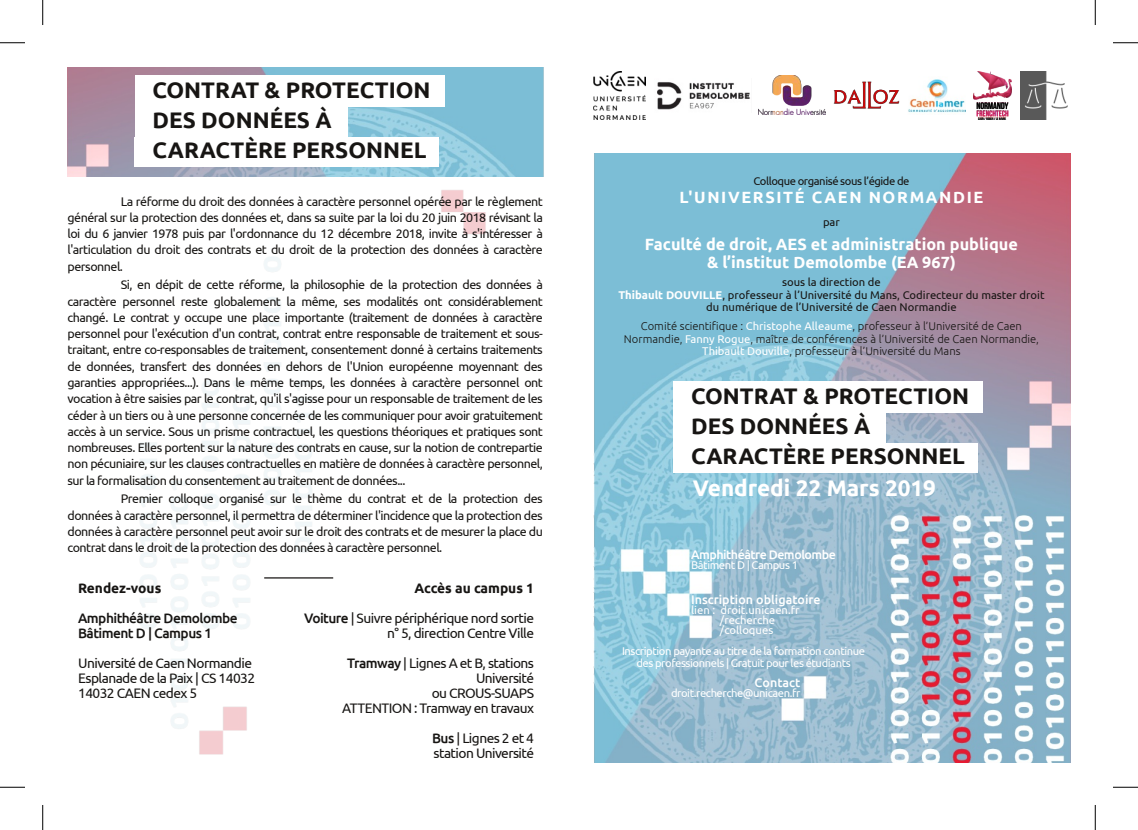
<style>
.page{position:relative;width:1138px;height:830px;background:#fff}
.page>*{position:absolute;margin:0;border:0;box-sizing:border-box;transform-origin:0 0}
.t1{font:700 22.5px/30px "Ubuntu";color:#171513}
.t2{font:700 22.5px "Ubuntu";color:#fff}
.t3{font:700 16.25px/17.5px "Ubuntu";letter-spacing:.005em;color:#fff;text-align:center}
.t4{font:700 16.25px "Ubuntu";letter-spacing:.1em;color:#fff}
.t5{font:13.75px/15px "Ubuntu";letter-spacing:-.04em;color:#171513;text-align:right}
.t6{font:500 13.75px/15px "Ubuntu";letter-spacing:-.04em;color:#171513}
.t7{font:700 13.75px "Ubuntu";color:#171513}
.t8{font:12.5px/16.2px "Ubuntu";letter-spacing:-.04em;color:#171513;text-align:justify}
.t9{font:500 12.5px "Ubuntu";letter-spacing:-.005em;color:#fff}
.t10{font:500 12.5px "Ubuntu";letter-spacing:-.04em;color:#fff}
.t11{font:300 11.25px/12.5px "Ubuntu";color:#171513;text-align:center}
.t12{font:11.25px/12.5px "Ubuntu";color:#171513;text-align:center}
.t13{font:11.25px/11.2px "Ubuntu";letter-spacing:-.035em;color:#fff;text-align:center}
.t14{font:11.25px/10px "Ubuntu";color:#fff;text-align:center}
.t15{font:11.25px "Ubuntu";letter-spacing:-.04em;color:#171513}
.s1{font-weight:700}
.s2{font-weight:500}
.s3{font-weight:700;color:#fff}
.s4{font-weight:400;color:#fff}
</style>
<div class="page">
<img style="left:68px;top:176px;width:476px;height:382px">
<img style="left:67px;top:67px;width:579px;height:18px">
<img style="left:140px;top:558px;width:194px;height:197px">
<img style="left:68px;top:68px;width:476px;height:108px">
<img style="left:594px;top:154px;width:476px;height:608px">
<img style="left:594px;top:71px;width:51px;height:49px">
<img style="left:759px;top:75px;width:66px;height:39px">
<img style="left:1020px;top:71px;width:47px;height:49px">
<img style="left:833px;top:81px;width:67px;height:28px">
<img style="left:657px;top:82px;width:93px;height:28px">
<img style="left:908px;top:79px;width:58px;height:34px">
<img style="left:973px;top:71px;width:38px;height:48px">
<hr style="left:264px;top:577px;width:69px;height:1px;background:#171513">
<div style="left:673px;top:382px;width:310px;height:31px;background:#fff"></div>
<div style="left:673px;top:443px;width:304px;height:30px;background:#fff"></div>
<div style="left:673px;top:408px;width:213px;height:41px;background:#fff"></div>
<div style="left:135px;top:76px;width:309px;height:31px;background:#fff"></div>
<div style="left:135px;top:137px;width:304px;height:30px;background:#fff"></div>
<div style="left:135px;top:102px;width:212px;height:42px;background:#fff"></div>
<svg style="left:0;top:787px;width:25px;height:1px"></svg>
<svg style="left:42px;top:805px;width:1px;height:25px"></svg>
<svg style="left:0;top:42px;width:25px;height:1px"></svg>
<svg style="left:42px;top:0;width:1px;height:25px"></svg>
<svg style="left:1113px;top:787px;width:25px;height:1px"></svg>
<svg style="left:1095px;top:805px;width:1px;height:25px"></svg>
<svg style="left:1113px;top:42px;width:25px;height:1px"></svg>
<svg style="left:1095px;top:0;width:1px;height:25px"></svg>
<h1 class="t1" style="left:153px;top:74px;width:280px">CONTRAT &amp; PROTECTION<br>DES DONNÉES À<br>CARACTÈRE PERSONNEL</h1>
<h1 class="t1" style="left:270px;top:104px;width:15px">E</h1>
<p class="t8" style="left:68px;top:193px;width:477px;text-indent:53px">La réforme du droit des données à caractère personnel opérée par le règlement général sur la protection des données et, dans sa suite par la loi du 20 juin 2018 révisant la loi du 6 janvier 1978 puis par l'ordonnance du 12 décembre 2018, invite à s'intéresser à l'articulation du droit des contrats et du droit de la protection des données à caractère personnel.</p>
<p class="t8" style="left:68px;top:277px;width:477px;text-indent:53px">Si, en dépit de cette réforme, la philosophie de la protection des données à caractère personnel reste globalement la même, ses modalités ont considérablement changé. Le contrat y occupe une place importante (traitement de données à caractère personnel pour l'exécution d'un contrat, contrat entre responsable de traitement et sous&shy;traitant, entre co-responsables de traitement, consentement donné à certains traitements de données, transfert des données en dehors de l'Union européenne moyennant des garanties appropriées...). Dans le même temps, les données à caractère personnel ont vocation à être saisies par le contrat, qu'il s'agisse pour un responsable de traitement de les céder à un tiers ou à une personne concernée de les communiquer pour avoir gratuitement accès à un service. Sous un prisme contractuel, les questions théoriques et pratiques sont nombreuses. Elles portent sur la nature des contrats en cause, sur la notion de contrepartie non pécuniaire, sur les clauses contractuelles en matière de données à caractère personnel, sur la formalisation du consentement au traitement de données...</p>
<p class="t8" style="left:68px;top:490px;width:477px;text-indent:53px">Premier colloque organisé sur le thème du contrat et de la protection des données à caractère personnel, il permettra de déterminer l'incidence que la protection des données à caractère personnel peut avoir sur le droit des contrats et de mesurer la place du contrat dans le droit de la protection des données à caractère personnel.</p>
<p class="t7" style="left:78px;top:579px;width:85px">Rendez-vous</p>
<p class="t6" style="left:78px;top:610px;width:161px">Amphithéâtre Demolombe<br>Bâtiment D | Campus 1</p>
<p class="t5" style="left:78px;top:655px;width:179px;text-align:left">Université de Caen Normandie<br>Esplanade de la Paix | CS 14032<br>14032 CAEN cedex 5</p>
<p class="t5" style="left:304px;top:572px;width:232px;line-height:30px"><span class="s1">Accès au campus 1<br></span><span class="s2">Voiture</span> | Suivre périphérique nord sortie</p>
<p class="t5" style="left:347px;top:617px;width:188px;line-height:30px">n° 5, direction Centre Ville<br><span class="s2">Tramway</span> | Lignes A et B, stations</p>
<p class="t5" style="left:342px;top:670px;width:193px">Université<br>ou CROUS-SUAPS<br>ATTENTION : Tramway en travaux</p>
<p class="t5" style="left:432px;top:730px;width:103px;text-align:left"><span class="s2">Bus</span> | Lignes 2 et 4 station Université</p>
<p class="t15" style="left:753px;top:175px;width:158px">Colloque organisé sous l’égide de</p>
<h2 class="t4" style="left:679px;top:187px;width:305px">L'UNIVERSITÉ CAEN NORMANDIE</h2>
<p class="t12" style="left:823px;top:216px;width:18px">par</p>
<h2 class="t3" style="left:645px;top:235px;width:375px">Faculté de droit, AES et administration publique &amp; l’institut Demolombe (EA 967)</h2>
<p class="t12" style="left:618px;top:276px;width:428px">sous la direction de<br><span class="s3">Thibault DOUVILLE</span>, professeur à l’Université du Mans, Codirecteur du master droit du numérique de l’Université de Caen Normandie</p>
<p class="t11" style="left:624px;top:320px;width:417px">Comité scientifique : <span class="s4">Christophe Alleaume</span>, professeur à l’Université de Caen<br>Normandie, <span class="s4">Fanny Rogue</span>, maître de conférences à l’Université de Caen Normandie,<br><span class="s4">Thibault Douville</span>, professeur à l’Université du Mans</p>
<h1 class="t1" style="left:691px;top:380px;width:280px">CONTRAT &amp; PROTECTION<br>DES DONNÉES À<br>CARACTÈRE PERSONNEL</h1>
<h1 class="t1" style="left:808px;top:410px;width:15px">E</h1>
<h1 class="t2" style="left:693px;top:474px;width:245px">Vendredi 22 Mars 2019</h1>
<h1 class="t2" style="left:923px;top:474px;width:14px">8</h1>
<p class="t10" style="left:691px;top:547px;width:147px">Amphithéâtre Demolombe</p>
<p class="t13" style="left:691px;top:559px;width:108px">Bâtiment D | Campus 1</p>
<p class="t9" style="left:691px;top:592px;width:131px">Inscription obligatoire</p>
<p class="t14" style="left:691px;top:605px;width:110px">lien : droit.unicaen.fr /recherche /colloques</p>
<p class="t13" style="left:622px;top:645px;width:245px">Inscription payante au titre de la formation continue des professionnels | Gratuit pour les étudiants</p>
<p class="t9" style="left:755px;top:675px;width:47px">Contact</p>
<p class="t13" style="left:671px;top:687px;width:131px">droit.recherche@unicaen.fr</p>
</div>
